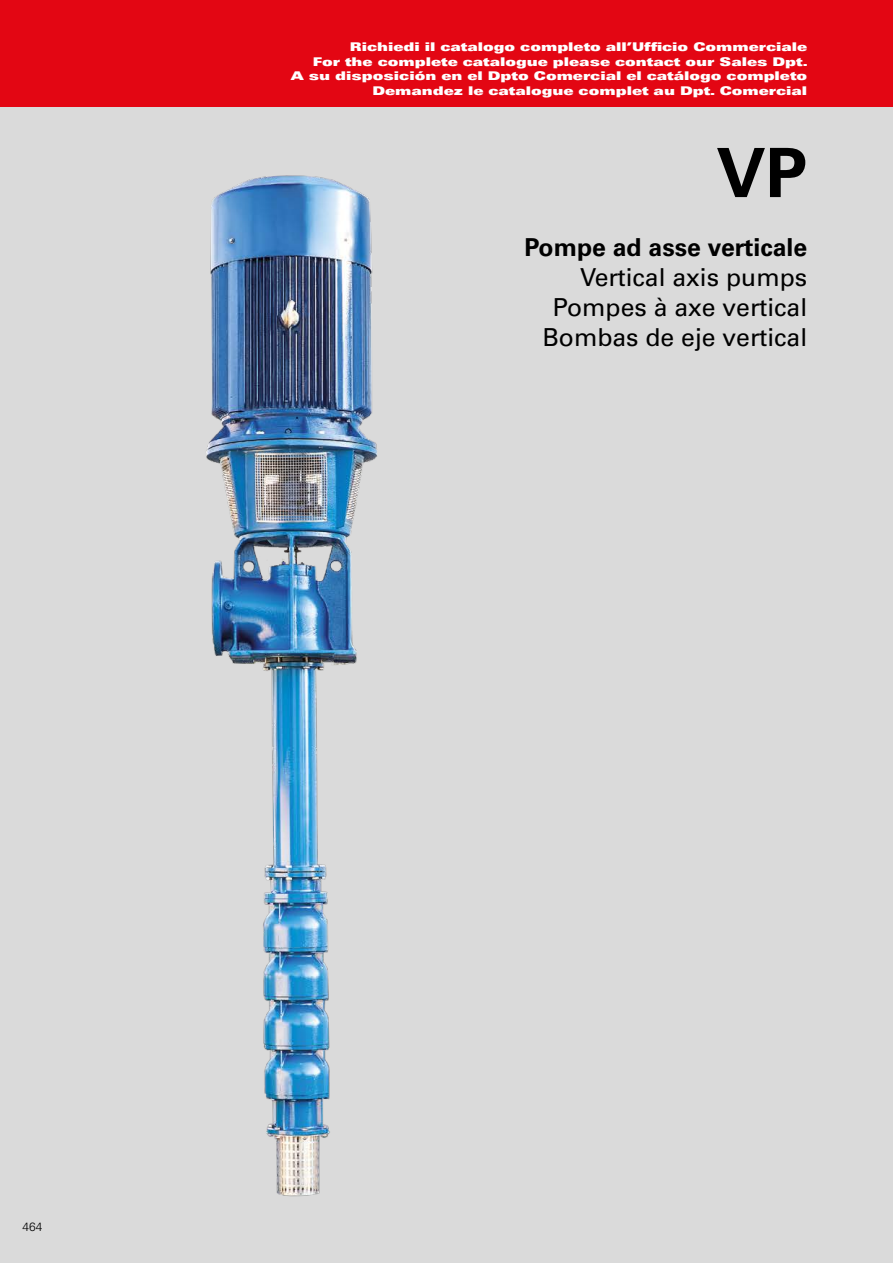
<style>
.page{position:relative;width:893px;height:1263px;background:#dadada}
.page>*{position:absolute;margin:0;border:0;box-sizing:border-box;transform-origin:0 0}
.t1{font:700 68.25px "Univers LT Std";color:#000}
.t2{font:24.75px/29.7px "Univers LT Std";color:#000;text-align:right}
.t3{font:700 24.75px "Univers LT Std";color:#000}
.t4{font:12px/14.4px "Univers LT Std X Black Ex";color:#fff;text-align:right}
.t5{font:300 12px "Univers LT Std";color:#000}
</style>
<div class="page">
<div style="left:0;top:0;width:893px;height:106px;background:#e30613"></div>
<img style="left:206px;top:175px;width:171px;height:1022px">
<p class="t4" style="left:291px;top:40px;width:518px">Richiedi il catalogo completo all’Ufficio Commerciale<br>For the complete catalogue please contact our Sales Dpt.<br>A su disposición en el Dpto Comercial el catálogo completo Demandez le catalogue complet au Dpt. Comercial</p>
<h1 class="t1" style="left:716px;top:133px;width:92px">VP</h1>
<h2 class="t3" style="left:524px;top:233px;width:284px">Pompe ad asse verticale</h2>
<h2 class="t2" style="left:542px;top:263px;width:266px">Vertical axis pumps<br>Pompes à axe vertical<br>Bombas de eje vertical</h2>
<p class="t5" style="left:23px;top:1220px;width:22px">464</p>
</div>
